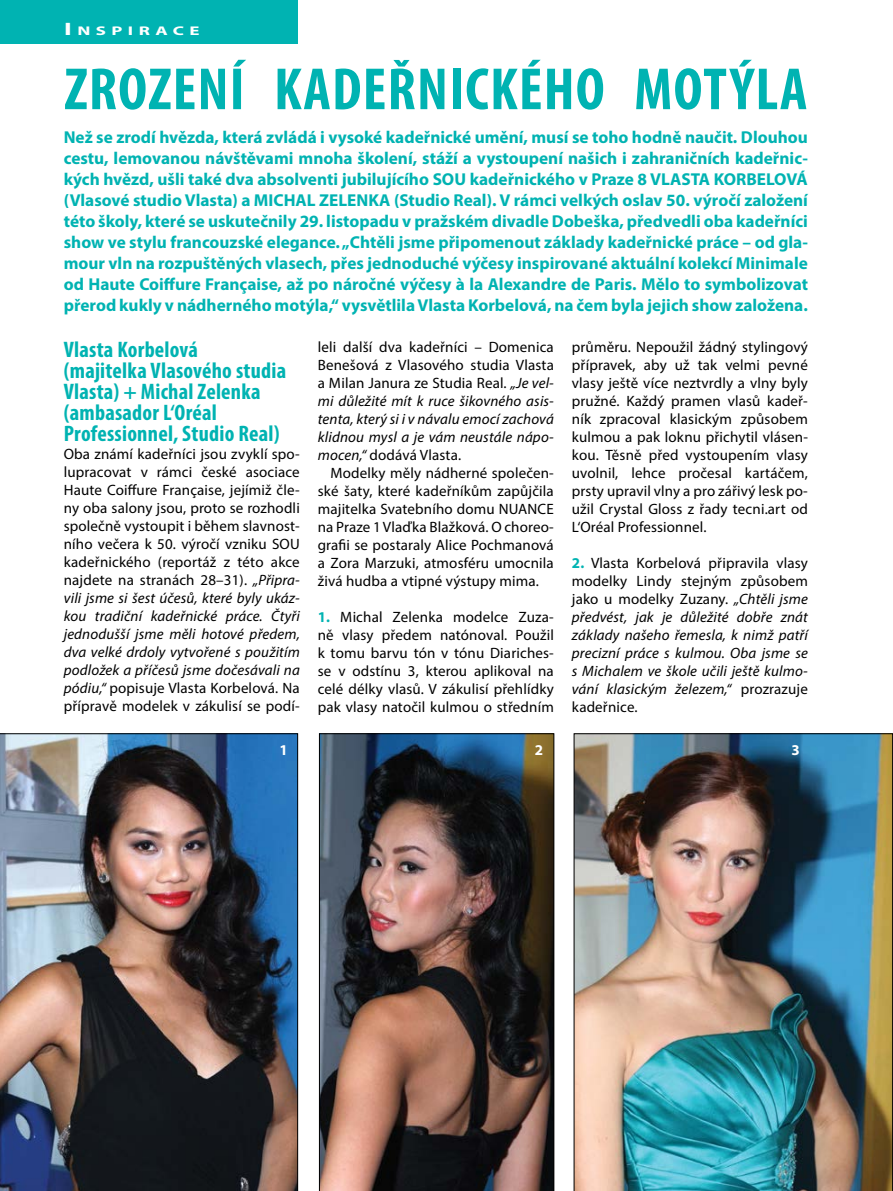
<style>
.page{position:relative;width:893px;height:1191px;background:#fff}
.page>*{position:absolute;margin:0;border:0;box-sizing:border-box;transform-origin:0 0}
.t1{font:700 condensed 60px "Myriad Pro";letter-spacing:.02em;color:#00b3b2}
.t2{font:700 condensed 22.5px/21px "Myriad Pro";letter-spacing:.01em;color:#00b3b2}
.t3{font:700 17.25px/21px "Myriad Pro";color:#00b3b2;text-align:justify}
.t4{font:15px/18px "Myriad Pro";letter-spacing:.01em;color:#000;text-align:justify}
.t5{font:italic 15px/18px "Myriad Pro";letter-spacing:.01em;color:#000;text-align:justify}
.t6{font:700 15px "Myriad Pro";color:#fff}
.t7{font:700 12.6px "Myriad Pro";letter-spacing:.285em;color:#fff;scale:1.5 1}
.s1{font-size:18px}
.s2{font-style:italic}
.s3{font-style:normal}
.s4{font-weight:700;color:#00b3b2}
.s5{font-weight:700;font-style:normal;color:#00b3b2}
</style>
<div class="page">
<div style="left:0;top:0;width:298px;height:44px;background:#00b3b2"></div>
<img style="left:0;top:733px;width:298px;height:458px">
<img style="left:319px;top:733px;width:235px;height:458px">
<img style="left:574px;top:733px;width:319px;height:458px">
<p class="t7" style="left:64px;top:23px;width:92px"><span class="s1">i</span> NSPIRACE</p>
<h1 class="t1" style="left:64px;top:52px;width:744px">ZROZENÍ KADEŘNICKÉHO MOTÝLA</h1>
<p class="t3" style="left:64px;top:126px;width:746px">Než se zrodí hvězda, která zvládá i vysoké kadeřnické umění, musí se toho hodně naučit. Dlouhou cestu, lemovanou návštěvami mnoha školení, stáží a vystoupení našich i zahraničních kadeřnic&shy;kých hvězd, ušli také dva absolventi jubilujícího SOU kadeřnického v Praze 8 VLASTA KORBELOVÁ (Vlasové studio Vlasta) a MICHAL ZELENKA (Studio Real). V rámci velkých oslav 50. výročí založení této školy, které se uskutečnily 29. listopadu v pražském divadle Dobeška, předvedli oba kadeřníci show ve stylu francouzské elegance. „Chtěli jsme připomenout základy kadeřnické práce – od gla&shy;mour vln na rozpuštěných vlasech, přes jednoduché výčesy inspirované aktuální kolekcí Minimale od Haute Coiffure Française, až po náročné výčesy à la Alexandre de Paris. Mělo to symbolizovat přerod kukly v nádherného motýla,“ vysvětlila Vlasta Korbelová, na čem byla jejich show založena.</p>
<h2 class="t2" style="left:64px;top:339px;width:224px">Vlasta Korbelová (majitelka Vlasového studia<br>Vlasta) + Michal Zelenka (ambasador L‘Oréal<br>Professionnel, Studio Real)</h2>
<p class="t4" style="left:64px;top:445px;width:238px">Oba známí kadeřníci jsou zvyklí spo&shy;lupracovat v rámci české asociace Haute Coiffure Française, jejímiž čle&shy;ny oba salony jsou, proto se rozhodli společně vystoupit i během slavnost&shy;ního večera k 50. výročí vzniku SOU kadeřnického (reportáž z této akce najdete na stranách 28–31). <span class="s2">„Připra&shy;vili jsme si šest účesů, které byly ukáz&shy;kou tradiční kadeřnické práce. Čtyři jednodušší jsme měli hotové předem, dva velké drdoly vytvořené s použitím podložek a příčesů jsme dočesávali na pódiu,“</span> popisuje Vlasta Korbelová. Na přípravě modelek v zákulisí se podí-</p>
<p class="t5" style="left:318px;top:337px;width:238px"><span class="s3">leli další dva kadeřníci – Domenica Benešová z Vlasového studia Vlasta a Milan Janura ze Studia Real.</span> „Je vel&shy;mi důležité mít k ruce šikovného asis&shy;tenta, který si i v návalu emocí zachová klidnou mysl a je vám neustále nápo&shy;mocen,“ <span class="s3">dodává Vlasta.</span></p>
<p class="t4" style="left:318px;top:463px;width:238px;text-indent:13px">Modelky měly nádherné společen&shy;ské šaty, které kadeřníkům zapůjčila majitelka Svatebního domu NUANCE na Praze 1 Vlaďka Blažková. O choreo&shy;grafii se postaraly Alice Pochmanová a Zora Marzuki, atmosféru umocnila živá hudba a vtipné výstupy mima.</p>
<p class="t4" style="left:318px;top:607px;width:238px"><span class="s4">1.</span> Michal Zelenka modelce Zuza&shy;ně vlasy předem natónoval. Použil k tomu barvu tón v tónu Diariches&shy;se v odstínu 3, kterou aplikoval na celé délky vlasů. V zákulisí přehlídky pak vlasy natočil kulmou o středním</p>
<p class="t4" style="left:572px;top:337px;width:238px">průměru. Nepoužil žádný stylingový přípravek, aby už tak velmi pevné vlasy ještě více neztvrdly a vlny byly pružné. Každý pramen vlasů kadeř&shy;ník zpracoval klasickým způsobem kulmou a pak loknu přichytil vlásen&shy;kou. Těsně před vystoupením vlasy uvolnil, lehce pročesal kartáčem, prsty upravil vlny a pro zářivý lesk po&shy;užil Crystal Gloss z řady tecni.art od L‘Oréal Professionnel.</p>
<p class="t5" style="left:572px;top:553px;width:238px"><span class="s5">2.</span> <span class="s3">Vlasta Korbelová připravila vlasy modelky Lindy stejným způsobem jako u modelky Zuzany.</span> „Chtěli jsme předvést, jak je důležité dobře znát základy našeho řemesla, k nimž patří precizní práce s kulmou. Oba jsme se s Michalem ve škole učili ještě kulmo&shy;vání klasickým železem,“ <span class="s3">prozrazuje kadeřnice.</span></p>
<p class="t6" style="left:280px;top:739px;width:10px">1</p>
<p class="t6" style="left:535px;top:739px;width:10px">2</p>
<p class="t6" style="left:791px;top:739px;width:10px">3</p>
</div>
